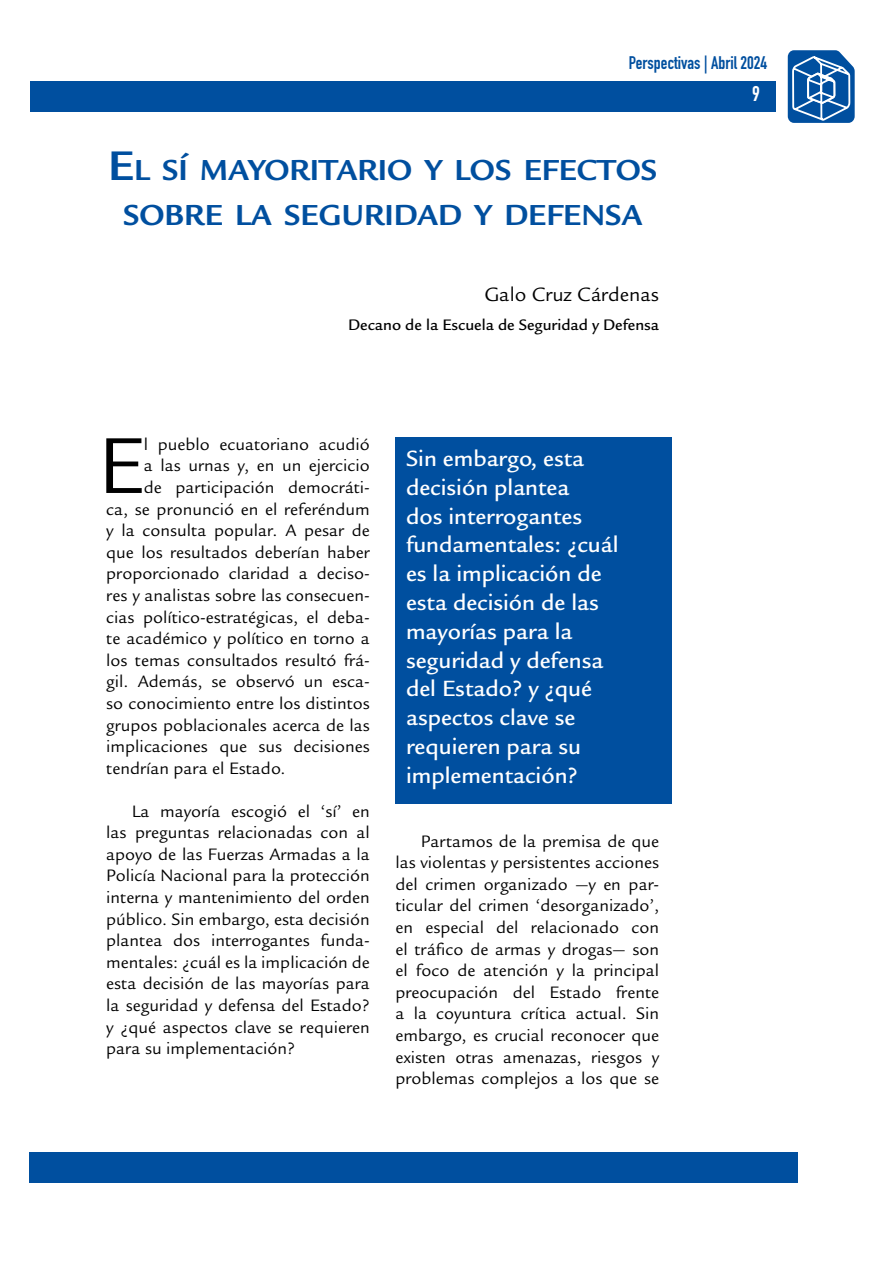
<style>
.page{position:relative;width:893px;height:1263px;background:#fff}
.page>*{position:absolute;margin:0;border:0;box-sizing:border-box;transform-origin:0 0}
.t1{font:86.1px "Legacy Sans Std";color:#000}
.t2{font:700 31.5px/45px "Legacy Sans Std";color:#004f9f;text-align:center}
.t3{font:500 24px/28.8px "Legacy Sans Std";color:#fff}
.t4{font:21px "Legacy Sans Std";color:#000}
.t5{font:21px "DIN Engschrift Std";color:#fff}
.t6{font:18px/21.6px "Legacy Sans Std";color:#000;text-align:justify}
.t7{font:18px "DIN Engschrift Std";color:#004f9f}
.t8{font:500 16.5px "Legacy Sans Std";color:#000}
.s1{font-size:45px}
</style>
<div class="page">
<div style="left:30px;top:81px;width:745px;height:30px;background:#004f9f"></div>
<div style="left:30px;top:1152px;width:768px;height:30px;background:#004f9f"></div>
<svg style="left:788px;top:50px;width:67px;height:73px"></svg>
<div style="left:395px;top:437px;width:277px;height:367px;background:#004f9f"></div>
<p class="t7" style="left:629px;top:52px;width:140px">Perspectivas | Abril 2024</p>
<p class="t5" style="left:752px;top:81px;width:9px">9</p>
<h2 class="t2" style="left:108px;top:148px;width:550px"><span class="s1">E</span>L SÍ MAYORITARI O Y LOS EFECTOS<br>SOBRE LA SEGURI DAD Y DEFENSA</h2>
<p class="t4" style="left:484px;top:283px;width:176px">Galo Cruz Cárdenas</p>
<p class="t8" style="left:348px;top:315px;width:312px">Decano de la Escuela de Seguridad y Defensa</p>
<h1 class="t1" style="left:98px;top:417px;width:48px">E</h1>
<p class="t6" style="left:144px;top:433px;width:227px">l pueblo ecuatoriano acudió</p>
<p class="t6" style="left:144px;top:455px;width:227px">a las urnas y, en un ejercicio</p>
<p class="t6" style="left:144px;top:477px;width:227px">de participación democráti-</p>
<p class="t6" style="left:106px;top:498px;width:265px">ca, se pronunció en el referéndum</p>
<p class="t6" style="left:106px;top:520px;width:265px">y la consulta popular. A pesar de</p>
<p class="t6" style="left:106px;top:541px;width:265px">que los resultados deberían haber</p>
<p class="t6" style="left:106px;top:563px;width:265px">proporcionado claridad a deciso-</p>
<p class="t6" style="left:106px;top:585px;width:265px">res y analistas sobre las consecuen-</p>
<p class="t6" style="left:106px;top:606px;width:265px">cias político-estratégicas, el deba-</p>
<p class="t6" style="left:106px;top:628px;width:265px">te académico y político en torno a</p>
<p class="t6" style="left:106px;top:649px;width:265px">los temas consultados resultó frá-</p>
<p class="t6" style="left:106px;top:671px;width:265px">gil. Además, se observó un esca-</p>
<p class="t6" style="left:106px;top:693px;width:265px">so conocimiento entre los distintos</p>
<p class="t6" style="left:106px;top:714px;width:265px">grupos poblacionales acerca de las</p>
<p class="t6" style="left:106px;top:736px;width:265px">implicaciones que sus decisiones</p>
<p class="t6" style="left:106px;top:757px;width:181px">tendrían para el Estado.</p>
<p class="t6" style="left:106px;top:800px;width:265px;text-indent:26px">La mayoría escogió el ‘sí’ en las preguntas relacionadas con al apoyo de las Fuerzas Armadas a la Policía Nacional para la protección interna y mantenimiento del orden público. Sin embargo, esta decisión plantea dos interrogantes funda&shy;mentales: ¿cuál es la implicación de esta decisión de las mayorías para la seguridad y defensa del Estado? y ¿qué aspectos clave se requieren para su implementación?</p>
<h3 class="t3" style="left:406px;top:444px;width:214px">Sin embargo, esta decisión plantea<br>dos interrogantes fundamentales: ¿cuál es la implicación de esta decisión de las mayorías para la seguridad y defensa del Estado? y ¿qué aspectos clave se requieren para su implementación?</h3>
<p class="t6" style="left:395px;top:830px;width:265px;text-indent:26px">Partamos de la premisa de que las violentas y persistentes acciones del crimen organizado —y en par&shy;ticular del crimen ‘desorganizado’, en especial del relacionado con el tráfico de armas y drogas— son el foco de atención y la principal preocupación del Estado frente a la coyuntura crítica actual. Sin embargo, es crucial reconocer que existen otras amenazas, riesgos y problemas complejos a los que se</p>
</div>
